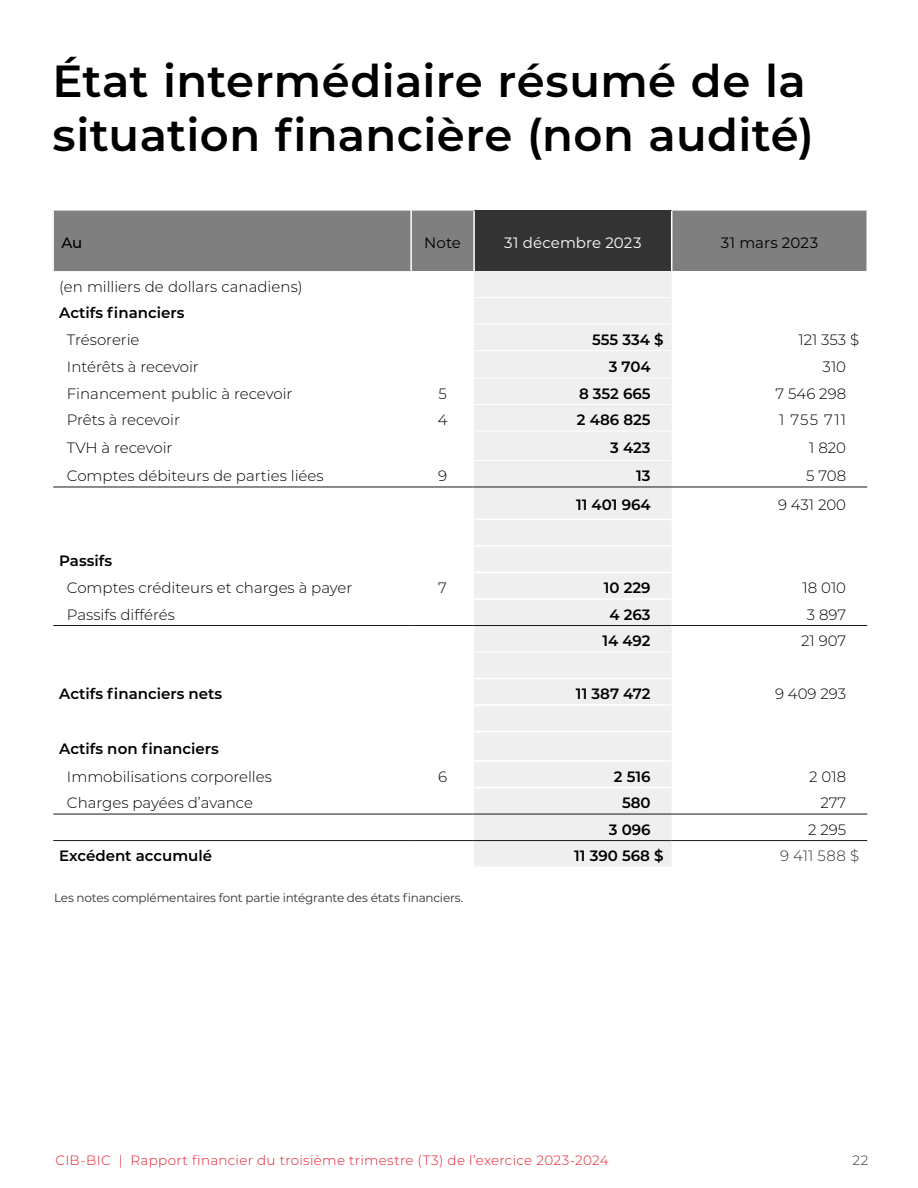
<style>
.page{position:relative;width:918px;height:1188px;background:#fff}
.page>*{position:absolute;margin:0;border:0;box-sizing:border-box;transform-origin:0 0}
.t1{font:600 45px/54px "Montserrat";letter-spacing:.01em;color:#000}
.t2{font:300 15px "Montserrat";color:#000}
.t3{font:600 15px "Montserrat";color:#000}
.t4{font:15px "Montserrat";letter-spacing:.005em;color:#000}
.t5{font:15px "Montserrat";letter-spacing:.005em;color:#fff}
.t6{font:300 15px "Montserrat";letter-spacing:.015em;color:#333}
.t7{font:500 15px "Montserrat";color:#000}
.t8{font:300 13.5px "Montserrat";letter-spacing:.025em;color:#e51d2f}
.t9{font:300 13.5px "Montserrat";color:#333}
.t10{font:12px "Montserrat";letter-spacing:-.015em;color:#333}
</style>
<div class="page">
<div style="left:54px;top:211px;width:812px;height:60px;background:#7f7f7f"></div>
<div style="left:474px;top:211px;width:198px;height:60px;background:#333"></div>
<div style="left:474px;top:271px;width:198px;height:595px;background:#efefef"></div>
<hr style="left:474px;top:297px;width:197px;height:1px;background:#fff">
<hr style="left:474px;top:324px;width:197px;height:1px;background:#fff">
<hr style="left:474px;top:350px;width:197px;height:1px;background:#fff">
<hr style="left:474px;top:378px;width:197px;height:1px;background:#fff">
<hr style="left:474px;top:404px;width:197px;height:1px;background:#fff">
<hr style="left:474px;top:431px;width:197px;height:1px;background:#fff">
<hr style="left:474px;top:460px;width:197px;height:1px;background:#fff">
<hr style="left:474px;top:519px;width:197px;height:1px;background:#fff">
<hr style="left:474px;top:545px;width:197px;height:2px;background:#fff">
<hr style="left:474px;top:572px;width:197px;height:1px;background:#fff">
<hr style="left:474px;top:598px;width:197px;height:2px;background:#fff">
<hr style="left:474px;top:678px;width:197px;height:1px;background:#fff">
<hr style="left:474px;top:704px;width:197px;height:2px;background:#fff">
<hr style="left:474px;top:731px;width:197px;height:1px;background:#fff">
<hr style="left:474px;top:760px;width:197px;height:2px;background:#fff">
<hr style="left:474px;top:787px;width:197px;height:1px;background:#fff">
<hr style="left:52px;top:211px;width:2px;height:60px;background:#efefef">
<hr style="left:410px;top:211px;width:2px;height:60px;background:#fff">
<hr style="left:473px;top:211px;width:2px;height:60px;background:#fff">
<hr style="left:671px;top:211px;width:1px;height:60px;background:#fff">
<hr style="left:474px;top:652px;width:197px;height:1px;background:#fff">
<hr style="left:53px;top:814px;width:358px;height:1px;background:#1a1818">
<hr style="left:411px;top:814px;width:63px;height:1px;background:#1a1818">
<hr style="left:474px;top:814px;width:198px;height:1px;background:#1a1818">
<hr style="left:672px;top:814px;width:195px;height:1px;background:#1a1818">
<hr style="left:53px;top:840px;width:358px;height:1px;background:#1a1818">
<hr style="left:411px;top:840px;width:63px;height:1px;background:#1a1818">
<hr style="left:474px;top:840px;width:198px;height:1px;background:#1a1818">
<hr style="left:672px;top:840px;width:195px;height:1px;background:#1a1818">
<hr style="left:53px;top:625px;width:358px;height:1px;background:#1a1818">
<hr style="left:411px;top:625px;width:63px;height:1px;background:#1a1818">
<hr style="left:474px;top:625px;width:198px;height:1px;background:#1a1818">
<hr style="left:672px;top:625px;width:195px;height:1px;background:#1a1818">
<hr style="left:53px;top:487px;width:358px;height:1px;background:#1a1818">
<hr style="left:411px;top:487px;width:63px;height:1px;background:#1a1818">
<hr style="left:474px;top:487px;width:198px;height:1px;background:#1a1818">
<hr style="left:672px;top:487px;width:195px;height:1px;background:#1a1818">
<h2 class="t1" style="left:52px;top:52px;width:763px">État intermédiaire résumé de la situation financière (non audité)</h2>
<p class="t7" style="left:61px;top:232px;width:22px">Au</p>
<p class="t4" style="left:424px;top:232px;width:38px">Note</p>
<p class="t5" style="left:504px;top:232px;width:139px">31 décembre 2023</p>
<p class="t4" style="left:721px;top:232px;width:99px">31 mars 2023</p>
<p class="t2" style="left:59px;top:276px;width:245px">(en milliers de dollars canadiens)</p>
<p class="t3" style="left:59px;top:302px;width:127px">Actifs financiers</p>
<p class="t2" style="left:67px;top:329px;width:74px">Trésorerie</p>
<p class="t3" style="left:592px;top:329px;width:73px">555 334 $</p>
<p class="t2" style="left:798px;top:329px;width:62px">121 353 $</p>
<p class="t2" style="left:67px;top:356px;width:133px">Intérêts à recevoir</p>
<p class="t3" style="left:609px;top:356px;width:43px">3 704</p>
<p class="t2" style="left:823px;top:356px;width:25px">310</p>
<p class="t2" style="left:67px;top:383px;width:227px">Financement public à recevoir</p>
<p class="t2" style="left:438px;top:383px;width:10px">5</p>
<p class="t3" style="left:579px;top:383px;width:73px">8 352 665</p>
<p class="t2" style="left:776px;top:383px;width:72px">7 546 298</p>
<p class="t2" style="left:67px;top:410px;width:115px">Prêts à recevoir</p>
<p class="t2" style="left:438px;top:410px;width:11px">4</p>
<p class="t3" style="left:577px;top:409px;width:75px">2 486 825</p>
<p class="t2" style="left:779px;top:410px;width:69px">1 755 711</p>
<p class="t2" style="left:67px;top:438px;width:107px">TVH à recevoir</p>
<p class="t3" style="left:610px;top:437px;width:42px">3 423</p>
<p class="t2" style="left:809px;top:438px;width:38px">1 820</p>
<p class="t2" style="left:67px;top:465px;width:258px">Comptes débiteurs de parties liées</p>
<p class="t2" style="left:438px;top:466px;width:11px">9</p>
<p class="t3" style="left:636px;top:465px;width:16px">13</p>
<p class="t2" style="left:806px;top:466px;width:41px">5 708</p>
<p class="t3" style="left:576px;top:494px;width:76px">11 401 964</p>
<p class="t2" style="left:778px;top:495px;width:70px">9 431 200</p>
<p class="t3" style="left:59px;top:551px;width:54px">Passifs</p>
<p class="t2" style="left:67px;top:577px;width:287px">Comptes créditeurs et charges à payer</p>
<p class="t2" style="left:438px;top:577px;width:10px">7</p>
<p class="t3" style="left:604px;top:577px;width:48px">10 229</p>
<p class="t2" style="left:803px;top:577px;width:45px">18 010</p>
<p class="t2" style="left:67px;top:604px;width:109px">Passifs différés</p>
<p class="t3" style="left:610px;top:604px;width:43px">4 263</p>
<p class="t2" style="left:807px;top:604px;width:41px">3 897</p>
<p class="t3" style="left:602px;top:630px;width:50px">14 492</p>
<p class="t2" style="left:801px;top:630px;width:47px">21 907</p>
<p class="t3" style="left:59px;top:683px;width:165px">Actifs financiers nets</p>
<p class="t3" style="left:576px;top:683px;width:76px">11 387 472</p>
<p class="t2" style="left:775px;top:684px;width:73px">9 409 293</p>
<p class="t3" style="left:59px;top:738px;width:161px">Actifs non financiers</p>
<p class="t2" style="left:67px;top:766px;width:207px">Immobilisations corporelles</p>
<p class="t2" style="left:438px;top:766px;width:11px">6</p>
<p class="t3" style="left:614px;top:766px;width:38px">2 516</p>
<p class="t2" style="left:809px;top:766px;width:38px">2 018</p>
<p class="t2" style="left:67px;top:793px;width:188px">Charges payées d’avance</p>
<p class="t3" style="left:622px;top:792px;width:30px">580</p>
<p class="t2" style="left:820px;top:793px;width:27px">277</p>
<p class="t3" style="left:609px;top:819px;width:43px">3 096</p>
<p class="t2" style="left:808px;top:819px;width:40px">2 295</p>
<p class="t3" style="left:59px;top:845px;width:154px">Excédent accumulé</p>
<p class="t3" style="left:574px;top:845px;width:91px">11 390 568 $</p>
<p class="t6" style="left:780px;top:846px;width:81px">9 411 588 $</p>
<p class="t10" style="left:54px;top:889px;width:411px">Les notes complémentaires font partie intégrante des états financiers.</p>
<p class="t8" style="left:56px;top:1151px;width:555px">CIB-BIC | Rapport financier du troisième trimestre (T3) de l’exercice 2023-2024</p>
<p class="t9" style="left:853px;top:1151px;width:17px">22</p>
</div>
